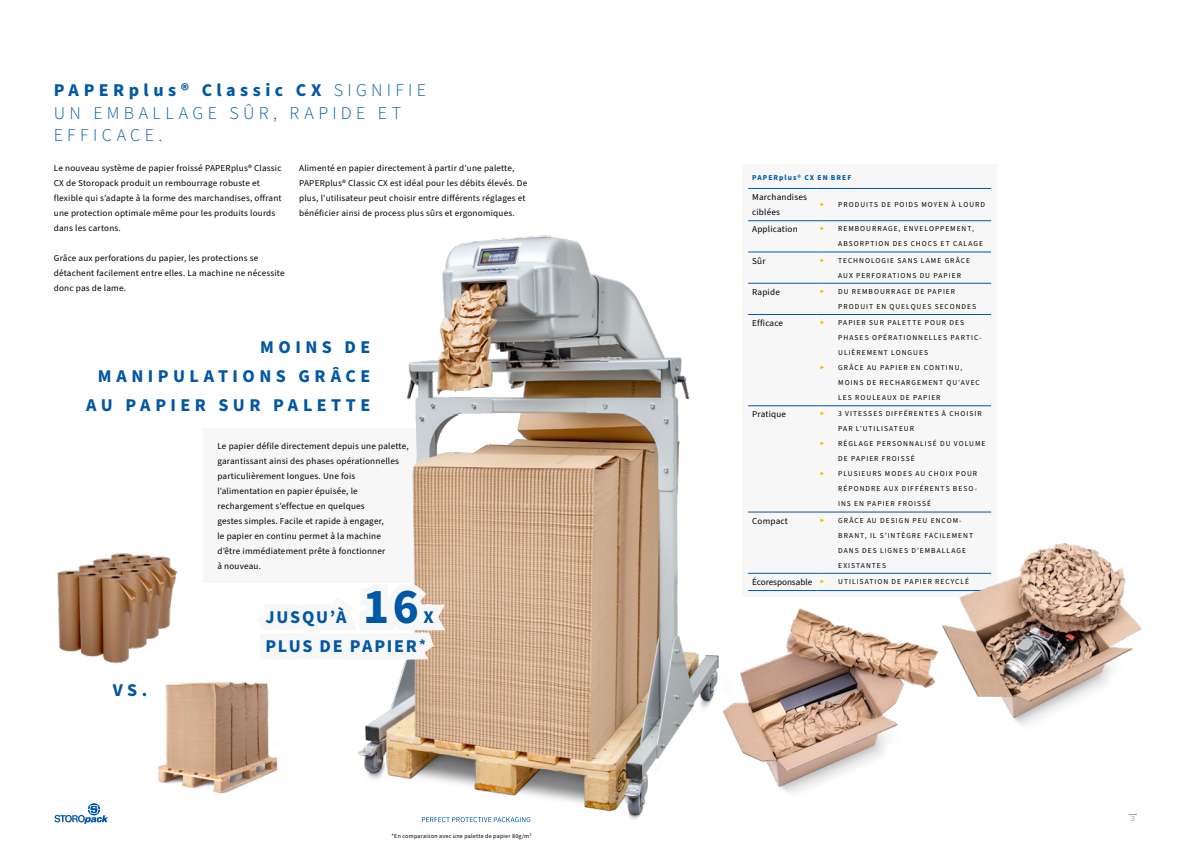
<style>
.page{position:relative;width:1191px;height:842px;background:#fff}
.page>*{position:absolute;margin:0;border:0;box-sizing:border-box;transform-origin:0 0}
.Headline_blue__bold__18{font:700 49px "Source Sans Pro";color:#0057a5}
.Headline_blue__bold__18-2{font:700 18px/29px "Source Sans Pro";letter-spacing:.245em;color:#0057a5;text-align:right}
.Headline_blue__bold__18-3{font:300 18px/22.5px "Source Sans Pro";letter-spacing:.24em;color:#0057a5}
.Headline_blue__bold__18-4{font:700 18px "Source Sans Pro";letter-spacing:.09em;color:#0057a5}
.Text_body_black__regular__9{font:9px/15px "Source Sans Pro";letter-spacing:.02em;color:#000}
.Text_body_black__regular__9-2{font:9px "Source Sans Pro";letter-spacing:-.005em;color:#000}
.t1{font:7.5px/15px "Source Sans Pro";letter-spacing:.135em;color:#000}
.Subheadline_blue__bold__7_5{font:700 7.5px "Source Sans Pro";letter-spacing:.14em;color:#0057a5}
.t2{font:7.5px "Source Sans Pro";color:#fbb700}
.t3{font:7.5px "Source Sans Pro";color:#9e9d9d}
.t4{font:6px "Source Sans Pro";letter-spacing:.04em;color:#000}
.s1{font-weight:300}
.s2{font-weight:400}
</style>
<div class="page">
<svg style="left:54px;top:803px;width:54px;height:21px"></svg>
<img style="left:357px;top:235px;width:332px;height:588px">
<img style="left:57px;top:553px;width:121px;height:111px">
<img style="left:156px;top:662px;width:122px;height:132px">
<div style="left:203px;top:429px;width:227px;height:154px;background:#f7f7f7"></div>
<div style="left:742px;top:164px;width:254px;height:432px;background:#f7f7f7"></div>
<hr style="left:748px;top:314px;width:68px;height:1px;background:#0057a5">
<hr style="left:748px;top:406px;width:68px;height:1px;background:#0057a5">
<hr style="left:748px;top:512px;width:68px;height:1px;background:#0057a5">
<hr style="left:748px;top:573px;width:68px;height:1px;background:#0057a5">
<hr style="left:748px;top:590px;width:68px;height:1px;background:#0057a5">
<hr style="left:816px;top:314px;width:175px;height:1px;background:#0057a5">
<hr style="left:816px;top:406px;width:175px;height:1px;background:#0057a5">
<hr style="left:816px;top:512px;width:175px;height:1px;background:#0057a5">
<hr style="left:816px;top:573px;width:175px;height:1px;background:#0057a5">
<hr style="left:816px;top:590px;width:175px;height:1px;background:#0057a5">
<hr style="left:748px;top:188px;width:68px;height:1px;background:#0057a5">
<hr style="left:816px;top:188px;width:175px;height:1px;background:#0057a5">
<hr style="left:748px;top:221px;width:68px;height:1px;background:#0057a5">
<hr style="left:816px;top:221px;width:175px;height:1px;background:#0057a5">
<hr style="left:748px;top:252px;width:68px;height:1px;background:#0057a5">
<hr style="left:816px;top:252px;width:175px;height:1px;background:#0057a5">
<hr style="left:748px;top:283px;width:68px;height:1px;background:#0057a5">
<hr style="left:816px;top:283px;width:175px;height:1px;background:#0057a5">
<svg style="left:248px;top:584px;width:209px;height:86px"></svg>
<img style="left:357px;top:415px;width:417px;height:169px">
<img style="left:913px;top:543px;width:229px;height:182px">
<img style="left:681px;top:596px;width:300px;height:215px">
<p class="Headline_blue__bold__18-2" style="left:54px;top:76px;width:374px">PAPERplus® Classic CX <span class="s1">SIGNIFIE</span></p>
<p class="Headline_blue__bold__18-3" style="left:54px;top:102px;width:349px">UN EMBALLAGE SÛR, RAPIDE ET<br>EFFICACE.</p>
<p class="Text_body_black__regular__9" style="left:54px;top:161px;width:229px">Le nouveau système de papier froissé PAPERplus® Classic CX de Storopack produit un rembourrage robuste et flexible qui s’adapte à la forme des marchandises, offrant une protection optimale même pour les produits lourds dans les cartons.</p>
<p class="Text_body_black__regular__9" style="left:54px;top:251px;width:232px">Grâce aux perforations du papier, les protections se détachent facilement entre elles. La machine ne nécessite donc pas de lame.</p>
<p class="Text_body_black__regular__9" style="left:299px;top:161px;width:230px">Alimenté en papier directement à partir d’une palette, PAPERplus® Classic CX est idéal pour les débits élevés. De plus, l’utilisateur peut choisir entre différents réglages et bénéficier ainsi de process plus sûrs et ergonomiques.</p>
<p class="Headline_blue__bold__18-2" style="left:86px;top:333px;width:285px">MOINS DE<br>MANIPULATIONS GRÂCE<br>AU PAPIER SUR PALETTE</p>
<p class="Text_body_black__regular__9" style="left:217px;top:439px;width:193px">Le papier défile directement depuis une palette, garantissant ainsi des phases opérationnelles particulièrement longues. Une fois l’alimentation en papier épuisée, le rechargement s’effectue en quelques<br>gestes simples. Facile et rapide à engager,<br>le papier en continu permet à la machine<br>d’être immédiatement prête à fonctionner<br>à nouveau.</p>
<p class="Headline_blue__bold__18-2" style="left:113px;top:676px;width:36px">VS.</p>
<p class="Headline_blue__bold__18" style="left:363px;top:574px;width:57px">16</p>
<p class="Headline_blue__bold__18-2" style="left:266px;top:603px;width:83px">JUSQU’À</p>
<p class="Headline_blue__bold__18-2" style="left:423px;top:603px;width:12px">X</p>
<p class="Headline_blue__bold__18-4" style="left:266px;top:634px;width:162px">PLUS DE PAPIER<span class="s2">*</span></p>
<p class="t4" style="left:391px;top:831px;width:142px">*En comparaison avec une palette de papier 80g/m²</p>
<p class="Subheadline_blue__bold__7_5" style="left:752px;top:172px;width:101px">PAPERplus® CX EN BREF</p>
<p class="Text_body_black__regular__9" style="left:752px;top:190px;width:56px">Marchandises ciblées</p>
<p class="t2" style="left:820px;top:200px;width:6px">▶</p>
<p class="t1" style="left:838px;top:197px;width:148px">PRODUITS DE POIDS MOYEN À LOURD</p>
<p class="Text_body_black__regular__9" style="left:752px;top:222px;width:47px">Application</p>
<p class="t2" style="left:820px;top:224px;width:6px">▶</p>
<p class="t1" style="left:838px;top:222px;width:146px">REMBOURRAGE, ENVELOPPEMENT,<br>ABSORPTION DES CHOCS ET CALAGE</p>
<p class="Text_body_black__regular__9" style="left:752px;top:253px;width:15px">Sûr</p>
<p class="t2" style="left:820px;top:255px;width:6px">▶</p>
<p class="t1" style="left:838px;top:253px;width:133px">TECHNOLOGIE SANS LAME GRÂCE<br>AUX PERFORATIONS DU PAPIER</p>
<p class="Text_body_black__regular__9" style="left:752px;top:285px;width:29px">Rapide</p>
<p class="t2" style="left:820px;top:286px;width:6px">▶</p>
<p class="t1" style="left:838px;top:284px;width:140px">DU REMBOURRAGE DE PAPIER<br>PRODUIT EN QUELQUES SECONDES</p>
<p class="Text_body_black__regular__9" style="left:752px;top:316px;width:33px">Efficace</p>
<p class="t2" style="left:820px;top:318px;width:6px">▶</p>
<p class="t1" style="left:838px;top:315px;width:145px">PAPIER SUR PALETTE POUR DES<br>PHASES OPÉRATIONNELLES PARTIC-<br>ULIÈREMENT LONGUES</p>
<p class="t2" style="left:820px;top:363px;width:6px">▶</p>
<p class="t1" style="left:838px;top:360px;width:143px">GRÂCE AU PAPIER EN CONTINU,<br>MOINS DE RECHARGEMENT QU’AVEC<br>LES ROULEAUX DE PAPIER</p>
<p class="Text_body_black__regular__9" style="left:752px;top:407px;width:35px">Pratique</p>
<p class="t2" style="left:820px;top:409px;width:6px">▶</p>
<p class="t1" style="left:838px;top:407px;width:145px">3 VITESSES DIFFÉRENTES À CHOISIR<br>PAR L’UTILISATEUR</p>
<p class="t2" style="left:820px;top:439px;width:6px">▶</p>
<p class="t1" style="left:838px;top:437px;width:149px">RÉGLAGE PERSONNALISÉ DU VOLUME<br>DE PAPIER FROISSÉ</p>
<p class="t2" style="left:820px;top:469px;width:6px">▶</p>
<p class="t1" style="left:838px;top:467px;width:140px;text-align:justify">PLUSIEURS MODES AU CHOIX POUR RÉPONDRE AUX DIFFÉRENTS BESO-INS EN PAPIER FROISSÉ</p>
<p class="Text_body_black__regular__9" style="left:752px;top:513px;width:37px">Compact</p>
<p class="t2" style="left:820px;top:515px;width:6px">▶</p>
<p class="t1" style="left:838px;top:513px;width:136px">GRÂCE AU DESIGN PEU ENCOM-<br>BRANT, IL S’INTÈGRE FACILEMENT<br>DANS DES LIGNES D’EMBALLAGE<br>EXISTANTES</p>
<p class="Text_body_black__regular__9-2" style="left:752px;top:576px;width:62px">Écoresponsable</p>
<p class="t2" style="left:820px;top:577px;width:6px">▶</p>
<p class="t1" style="left:838px;top:575px;width:132px">UTILISATION DE PAPIER RECYCLÉ</p>
<p class="t3" style="left:1131px;top:814px;width:5px">3</p>
</div>
